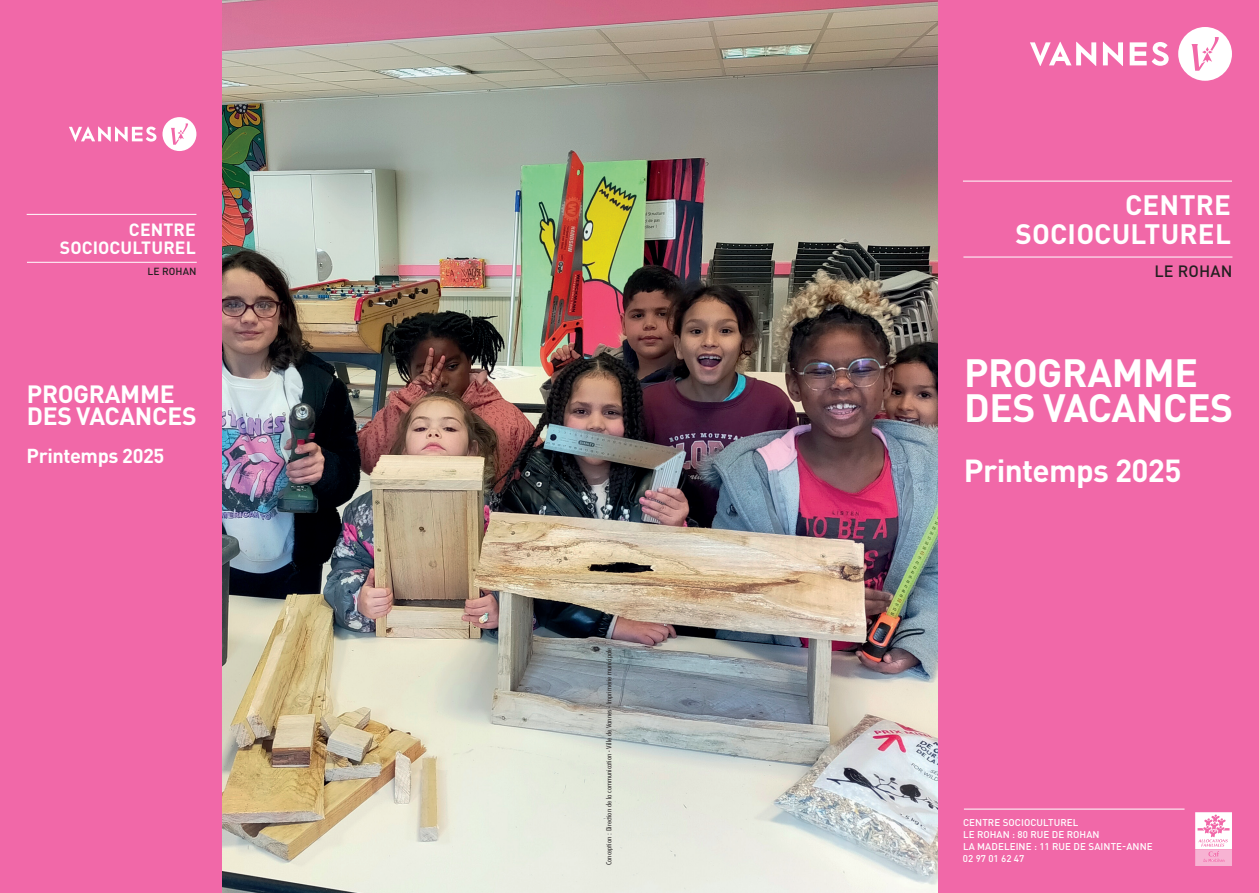
<style>
.page{position:relative;width:1259px;height:893px;background:#fff}
.page>*{position:absolute;margin:0;border:0;box-sizing:border-box;transform-origin:0 0}
.t1{font:700 39px/34.5px "DINOT";letter-spacing:-.01em;color:#fff}
.t2{font:700 31.5px "DINOT";letter-spacing:-.02em;color:#fff}
.t3{font:700 27.75px/29.2px "DINOT";letter-spacing:.01em;color:#fff;text-align:right}
.t4{font:700 24.75px/21.9px "DINOT";letter-spacing:-.01em;color:#fff}
.t5{font:700 19.95px "DINOT";letter-spacing:-.02em;color:#fff}
.t6{font:700 17.55px/18.5px "DINOT";letter-spacing:.01em;color:#fff;text-align:right}
.t7{font:500 16.2px "DINOT";letter-spacing:.01em;color:#231f20}
.t8{font:500 10.2px "DINOT";letter-spacing:.01em;color:#231f20}
.t9{font:500 9.75px/11.7px "DINOT";letter-spacing:.01em;color:#fff}
.t10{font:300 condensed 6.75px "Futura Std";color:#231f20;scale:1.33 1}
</style>
<div class="page">
<img style="left:221px;top:0;width:717px;height:893px">
<div style="left:938px;top:0;width:321px;height:893px;background:#f168a8"></div>
<div style="left:0;top:0;width:221px;height:893px;background:#f168a8"></div>
<svg style="left:1030px;top:42px;width:66px;height:24px"></svg>
<svg style="left:1103px;top:42px;width:20px;height:24px"></svg>
<svg style="left:1129px;top:42px;width:39px;height:24px"></svg>
<div style="left:1178px;top:27px;width:54px;height:54px;background:#fff;border-radius:50%"></div>
<svg style="left:1191px;top:37px;width:28px;height:34px"></svg>
<svg style="left:69px;top:126px;width:87px;height:16px"></svg>
<div style="left:162px;top:117px;width:34px;height:34px;background:#fff;border-radius:50%"></div>
<svg style="left:171px;top:123px;width:17px;height:22px"></svg>
<svg style="left:1195px;top:812px;width:37px;height:54px;background:#f9cce1"></svg>
<hr style="left:964px;top:809px;width:220px;height:1px;background:#fff">
<hr style="left:963px;top:257px;width:269px;height:1px;background:#fff">
<hr style="left:27px;top:262px;width:170px;height:1px;background:#fff">
<hr style="left:963px;top:181px;width:269px;height:1px;background:#fff">
<hr style="left:27px;top:214px;width:169px;height:1px;background:#fff">
<h3 class="t6" style="left:60px;top:220px;width:137px">CENTRE<br>SOCIOCULTUREL</h3>
<h3 class="t3" style="left:1015px;top:190px;width:217px">CENTRE<br>SOCIOCULTUREL</h3>
<p class="t8" style="left:147px;top:265px;width:51px">LE ROHAN</p>
<h3 class="t7" style="left:1154px;top:261px;width:79px">LE ROHAN</h3>
<h3 class="t4" style="left:27px;top:382px;width:171px">PROGRAMME<br>DES VACANCES</h3>
<h3 class="t5" style="left:27px;top:442px;width:139px">Printemps 2025</h3>
<p class="t10" style="left:605px;top:865px;width:165px;rotate:-90deg">Conception : Direction de la communication - Ville de Vannes - Imprimerie municipale</p>
<h1 class="t1" style="left:964px;top:355px;width:271px">PROGRAMME<br>DES VACANCES</h1>
<h2 class="t2" style="left:964px;top:450px;width:219px">Printemps 2025</h2>
<p class="t9" style="left:963px;top:817px;width:191px">CENTRE SOCIOCULTUREL<br>LE ROHAN : 80 RUE DE ROHAN<br>LA MADELEINE : 11 RUE DE SAINTE-ANNE<br>02 97 01 62 47</p>
</div>
